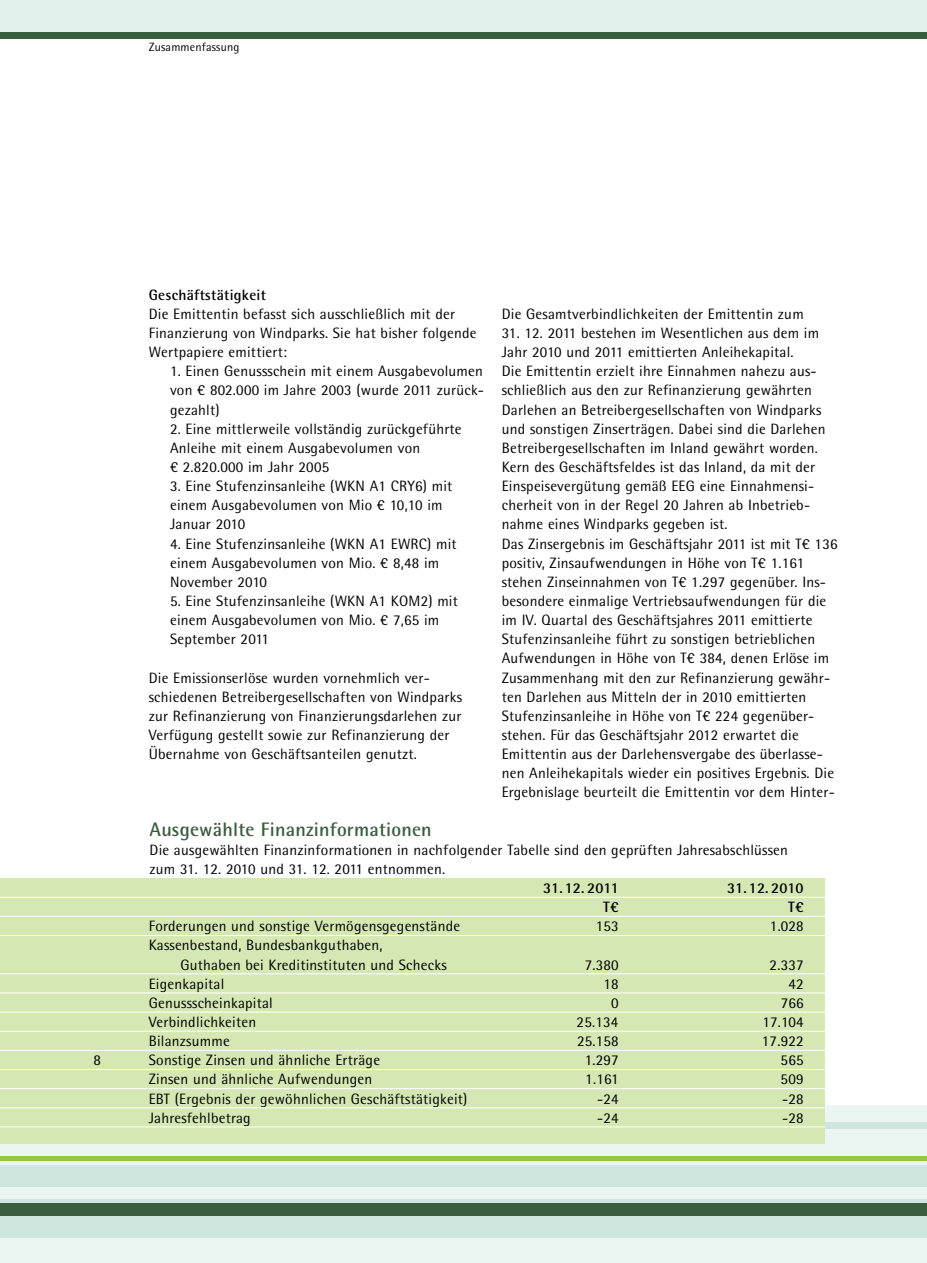
<style>
.page{position:relative;width:927px;height:1263px;background:#fff}
.page>*{position:absolute;margin:0;border:0;box-sizing:border-box;transform-origin:0 0}
.t1{font:700 19.5px "Agfa Rotis Semisans";letter-spacing:.01em;color:#3b5d3f}
.t2{font:15px/19.2px "Agfa Rotis Semisans";letter-spacing:.015em;color:#000}
.t3{font:700 15px "Agfa Rotis Semisans";letter-spacing:.015em;color:#000}
.t4{font:12px "Agfa Rotis Semisans";letter-spacing:.015em;color:#000}
</style>
<div class="page">
<div style="left:0;top:1106px;width:927px;height:157px;background:#ebf5f1"></div>
<div style="left:0;top:1199px;width:927px;height:38px;background:#cee6dd"></div>
<div style="left:0;top:1165px;width:927px;height:21px;background:#cee6dd"></div>
<div style="left:0;top:1123px;width:927px;height:6px;background:#cee6dd"></div>
<div style="left:0;top:1203px;width:927px;height:13px;background:#3b5d3f"></div>
<hr style="left:0;top:1157px;width:927px;height:4px;background:#95c542">
<div style="left:0;top:0;width:927px;height:32px;background:#e2f0eb"></div>
<div style="left:0;top:32px;width:927px;height:7px;background:#3b5d3f"></div>
<div style="left:0;top:879px;width:825px;height:265px;background:#d5e8b3"></div>
<hr style="left:0;top:897px;width:844px;height:1px;background:#fff">
<hr style="left:0;top:916px;width:844px;height:1px;background:#fff">
<hr style="left:0;top:935px;width:844px;height:1px;background:#fff">
<hr style="left:0;top:973px;width:844px;height:1px;background:#fff">
<hr style="left:0;top:992px;width:844px;height:1px;background:#fff">
<hr style="left:0;top:1011px;width:844px;height:1px;background:#fff">
<hr style="left:0;top:1031px;width:844px;height:1px;background:#fff">
<hr style="left:0;top:1050px;width:844px;height:1px;background:#fff">
<hr style="left:0;top:1069px;width:844px;height:1px;background:#fff">
<hr style="left:0;top:1088px;width:844px;height:1px;background:#fff">
<hr style="left:0;top:1107px;width:825px;height:1px;background:#fff">
<hr style="left:0;top:1126px;width:825px;height:1px;background:#fff">
<p class="t4" style="left:149px;top:43px;width:92px">Zusammenfassung</p>
<p class="t2" style="left:93px;top:1052px;width:9px">8</p>
<p class="t3" style="left:149px;top:289px;width:119px">Geschäftstätigkeit</p>
<p class="t2" style="left:149px;top:306px;width:329px">Die Emittentin befasst sich ausschließlich mit der<br>Finanzierung von Windparks. Sie hat bisher folgende<br>Wertpapiere emittiert:</p>
<p class="t2" style="left:170px;top:363px;width:315px;text-align:justify">1. Einen Genussschein mit einem Ausgabevolumen von € 802.000 im Jahre 2003 (wurde 2011 zurück&shy;gezahlt)</p>
<p class="t2" style="left:170px;top:421px;width:293px">2. Eine mittlerweile vollständig zurückgeführte<br>Anleihe mit einem Ausgabevolumen von<br>€ 2.820.000 im Jahr 2005</p>
<p class="t2" style="left:170px;top:478px;width:284px">3. Eine Stufenzinsanleihe (WKN A1 CRY6) mit einem Ausgabevolumen von Mio € 10,10 im<br>Januar 2010</p>
<p class="t2" style="left:170px;top:535px;width:288px">4. Eine Stufenzinsanleihe (WKN A1 EWRC) mit einem Ausgabevolumen von Mio. € 8,48 im<br>November 2010</p>
<p class="t2" style="left:170px;top:593px;width:289px">5. Eine Stufenzinsanleihe (WKN A1 KOM2) mit einem Ausgabevolumen von Mio. € 7,65 im<br>September 2011</p>
<p class="t2" style="left:149px;top:669px;width:315px">Die Emissionserlöse wurden vornehmlich ver&shy;schiedenen Betreibergesellschaften von Windparks zur Refinanzierung von Finanzierungsdarlehen zur Verfügung gestellt sowie zur Refinanzierung der Übernahme von Geschäftsanteilen genutzt.</p>
<p class="t2" style="left:502px;top:306px;width:303px">Die Gesamtverbindlichkeiten der Emittentin zum</p>
<p class="t2" style="left:502px;top:325px;width:337px">31. 12. 2011 bestehen im Wesentlichen aus dem im Jahr 2010 und 2011 emittierten Anleihekapital.<br>Die Emittentin erzielt ihre Einnahmen nahezu aus&shy;schließlich aus den zur Refinanzierung gewährten Darlehen an Betreibergesellschaften von Windparks und sonstigen Zinserträgen. Dabei sind die Darlehen Betreibergesellschaften im Inland gewährt worden.<br>Kern des Geschäftsfeldes ist das Inland, da mit der Einspeisevergütung gemäß EEG eine Einnahmensi&shy;cherheit von in der Regel 20 Jahren ab Inbetrieb&shy;nahme eines Windparks gegeben ist.<br>Das Zinsergebnis im Geschäftsjahr 2011 ist mit T€ 136 positiv, Zinsaufwendungen in Höhe von T€ 1.161 stehen Zinseinnahmen von T€ 1.297 gegenüber. Ins&shy;besondere einmalige Vertriebsaufwendungen für die im IV. Quartal des Geschäftsjahres 2011 emittierte Stufenzinsanleihe führt zu sonstigen betrieblichen Aufwendungen in Höhe von T€ 384, denen Erlöse im Zusammenhang mit den zur Refinanzierung gewähr&shy;ten Darlehen aus Mitteln der in 2010 emittierten Stufenzinsanleihe in Höhe von T€ 224 gegenüber&shy;stehen. Für das Geschäftsjahr 2012 erwartet die Emittentin aus der Darlehensvergabe des überlasse&shy;nen Anleihekapitals wieder ein positives Ergebnis. Die Ergebnislage beurteilt die Emittentin vor dem Hinter-</p>
<h1 class="t1" style="left:150px;top:822px;width:284px">Ausgewählte Finanzinformationen</h1>
<p class="t2" style="left:150px;top:841px;width:640px">Die ausgewählten Finanzinformationen in nachfolgender Tabelle sind den geprüften Jahresabschlüssen zum 31. 12. 2010 und 31. 12. 2011 entnommen.</p>
<p class="t3" style="left:543px;top:883px;width:77px">31.12. 2011</p>
<p class="t3" style="left:727px;top:883px;width:78px">31.12. 2010</p>
<p class="t3" style="left:603px;top:902px;width:17px">T€</p>
<p class="t3" style="left:788px;top:902px;width:17px">T€</p>
<p class="t2" style="left:149px;top:918px;width:313px">Forderungen und sonstige Vermögensgegenstände</p>
<p class="t2" style="left:596px;top:918px;width:24px">153</p>
<p class="t2" style="left:770px;top:918px;width:35px">1.028</p>
<p class="t2" style="left:180px;top:937px;width:268px;text-indent:-32px">Kassenbestand, Bundesbankguthaben,<br>Guthaben bei Kreditinstituten und Schecks</p>
<p class="t2" style="left:585px;top:956px;width:36px">7.380</p>
<p class="t2" style="left:770px;top:956px;width:36px">2.337</p>
<p class="t2" style="left:149px;top:975px;width:77px">Eigenkapital</p>
<p class="t2" style="left:604px;top:975px;width:17px">18</p>
<p class="t2" style="left:788px;top:975px;width:17px">42</p>
<p class="t2" style="left:149px;top:995px;width:126px">Genussscheinkapital</p>
<p class="t2" style="left:611px;top:995px;width:9px">0</p>
<p class="t2" style="left:781px;top:995px;width:24px">766</p>
<p class="t2" style="left:149px;top:1014px;width:109px">Verbindlichkeiten</p>
<p class="t2" style="left:577px;top:1014px;width:43px">25.134</p>
<p class="t2" style="left:762px;top:1014px;width:43px">17.104</p>
<p class="t2" style="left:149px;top:1033px;width:82px">Bilanzsumme</p>
<p class="t2" style="left:577px;top:1033px;width:43px">25.158</p>
<p class="t2" style="left:762px;top:1033px;width:43px">17.922</p>
<p class="t2" style="left:149px;top:1052px;width:233px">Sonstige Zinsen und ähnliche Erträge</p>
<p class="t2" style="left:585px;top:1052px;width:36px">1.297</p>
<p class="t2" style="left:781px;top:1052px;width:24px">565</p>
<p class="t2" style="left:149px;top:1071px;width:225px">Zinsen und ähnliche Aufwendungen</p>
<p class="t2" style="left:585px;top:1071px;width:35px">1.161</p>
<p class="t2" style="left:781px;top:1071px;width:24px">509</p>
<p class="t2" style="left:149px;top:1090px;width:320px">EBT (Ergebnis der gewöhnlichen Geschäftstätigkeit)</p>
<p class="t2" style="left:597px;top:1090px;width:23px">-24</p>
<p class="t2" style="left:782px;top:1090px;width:23px">-28</p>
<p class="t2" style="left:149px;top:1109px;width:103px">Jahresfehlbetrag</p>
<p class="t2" style="left:597px;top:1109px;width:23px">-24</p>
<p class="t2" style="left:782px;top:1109px;width:23px">-28</p>
</div>
